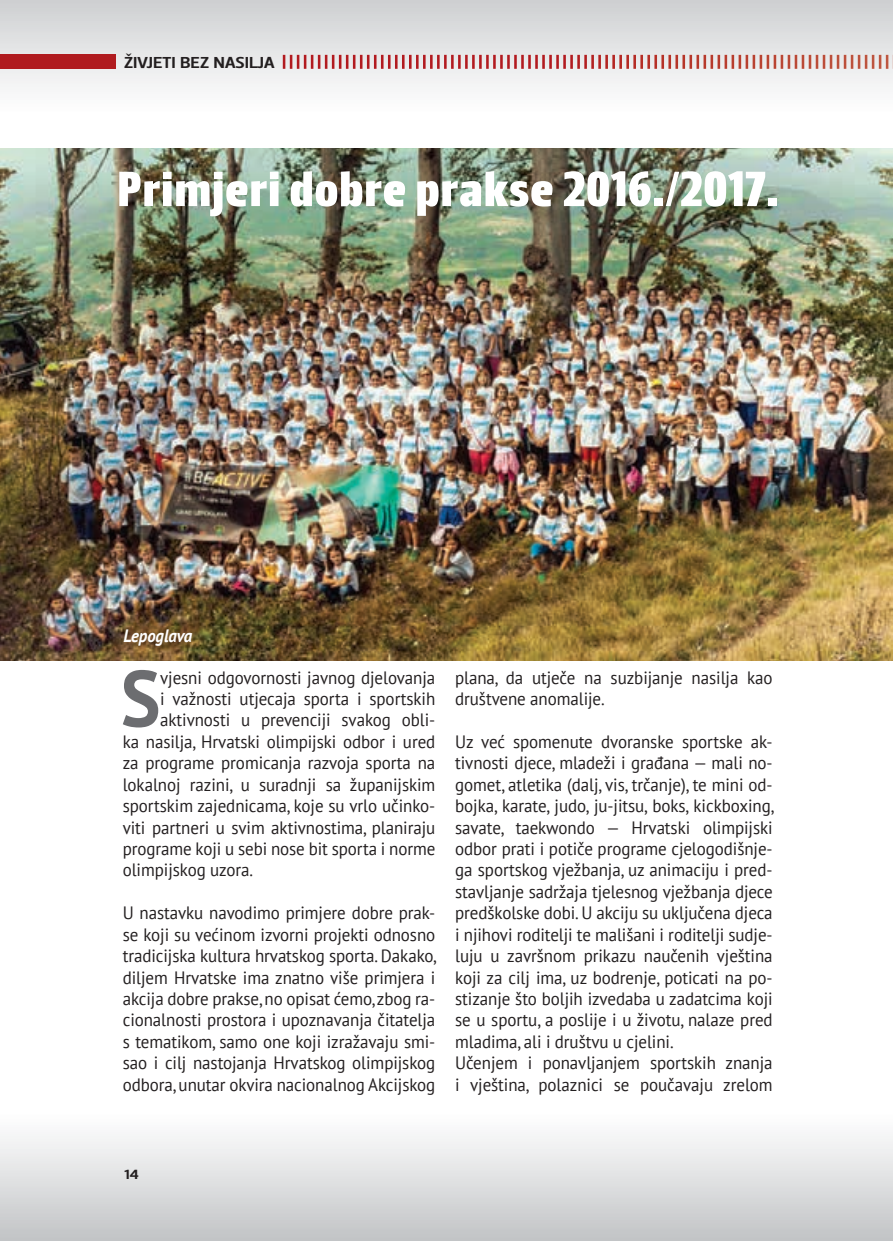
<style>
.page{position:relative;width:893px;height:1241px;background:#fff}
.page>*{position:absolute;margin:0;border:0;box-sizing:border-box;transform-origin:0 0}
.t1{font:700 79.1px "PT Sans";color:#6c6d70;scale:.95 1}
.t2{font:49px "Leitura Headline Sans";letter-spacing:.015em;color:#fff;scale:1.1 1}
.t3{font:17.85px/21.3px "PT Sans";letter-spacing:-.005em;color:#231f20;scale:.95 1}
.t4{font:italic 700 17.85px "PT Sans";letter-spacing:-.005em;color:#fff;scale:.94 1}
.t5{font:15.75px "Leitura Sans Grot 3";color:#231f20;scale:1.2 1}
.t6{font:14px "Leitura Sans Grot 3";color:#231f20;scale:1.2 1}
</style>
<div class="page">
<img style="left:0;top:0;width:893px;height:87px">
<img style="left:339px;top:55px;width:554px;height:14px">
<div style="left:0;top:55px;width:116px;height:14px;background:#b01b1f"></div>
<img style="left:0;top:149px;width:893px;height:511px">
<p class="t5" style="left:124px;top:53px;width:127px">ŽIVJETI BEZ NASILJA</p>
<h2 class="t2" style="left:117px;top:160px;width:603px">Primjeri dobre prakse 2016./2017.</h2>
<p class="t4" style="left:123px;top:624px;width:75px">Lepoglava</p>
<h1 class="t1" style="left:121px;top:646px;width:43px">S</h1>
<p class="t3" style="left:160px;top:666px;width:291px">vjesni odgovornosti javnog djelovanja</p>
<p class="t3" style="left:160px;top:687px;width:291px">i važnosti utjecaja sporta i sportskih</p>
<p class="t3" style="left:160px;top:709px;width:291px">aktivnosti u prevenciji svakog obli-</p>
<p class="t3" style="left:123px;top:730px;width:331px">ka nasilja, Hrvatski olimpijski odbor i ured</p>
<p class="t3" style="left:123px;top:751px;width:330px">za programe promicanja razvoja sporta na</p>
<p class="t3" style="left:123px;top:773px;width:330px">lokalnoj razini, u suradnji sa županijskim</p>
<p class="t3" style="left:123px;top:794px;width:330px">sportskim zajednicama, koje su vrlo učinko-</p>
<p class="t3" style="left:123px;top:816px;width:330px">viti partneri u svim aktivnostima, planiraju</p>
<p class="t3" style="left:123px;top:837px;width:330px">programe koji u sebi nose bit sporta i norme</p>
<p class="t3" style="left:123px;top:858px;width:139px">olimpijskog uzora.</p>
<p class="t3" style="left:123px;top:901px;width:332px;text-align:justify">U nastavku navodimo primjere dobre prak&shy;se koji su većinom izvorni projekti odnosno tradicijska kultura hrvatskog sporta. Dakako, diljem Hrvatske ima znatno više primjera i akcija dobre prakse, no opisat ćemo, zbog ra&shy;cionalnosti prostora i upoznavanja čitatelja s tematikom, samo one koji izražavaju smi&shy;sao i cilj nastojanja Hrvatskog olimpijskog odbora, unutar okvira nacionalnog Akcijskog</p>
<p class="t3" style="left:455px;top:666px;width:336px">plana, da utječe na suzbijanje nasilja kao društvene anomalije.</p>
<p class="t3" style="left:455px;top:730px;width:337px">Uz već spomenute dvoranske sportske ak&shy;tivnosti djece, mladeži i građana — mali no&shy;gomet, atletika (dalj, vis, trčanje), te mini od&shy;bojka, karate, judo, ju-jitsu, boks, kickboxing, savate, taekwondo — Hrvatski olimpijski odbor prati i potiče programe cjelogodišnje&shy;ga sportskog vježbanja, uz animaciju i pred&shy;stavljanje sadržaja tjelesnog vježbanja djece predškolske dobi. U akciju su uključena djeca i njihovi roditelji te mališani i roditelji sudje&shy;luju u završnom prikazu naučenih vještina koji za cilj ima, uz bodrenje, poticati na po&shy;stizanje što boljih izvedaba u zadatcima koji se u sportu, a poslije i u životu, nalaze pred mladima, ali i društvu u cjelini.<br>Učenjem i ponavljanjem sportskih znanja i vještina, polaznici se poučavaju zrelom</p>
<p class="t6" style="left:124px;top:1165px;width:14px">14</p>
</div>
